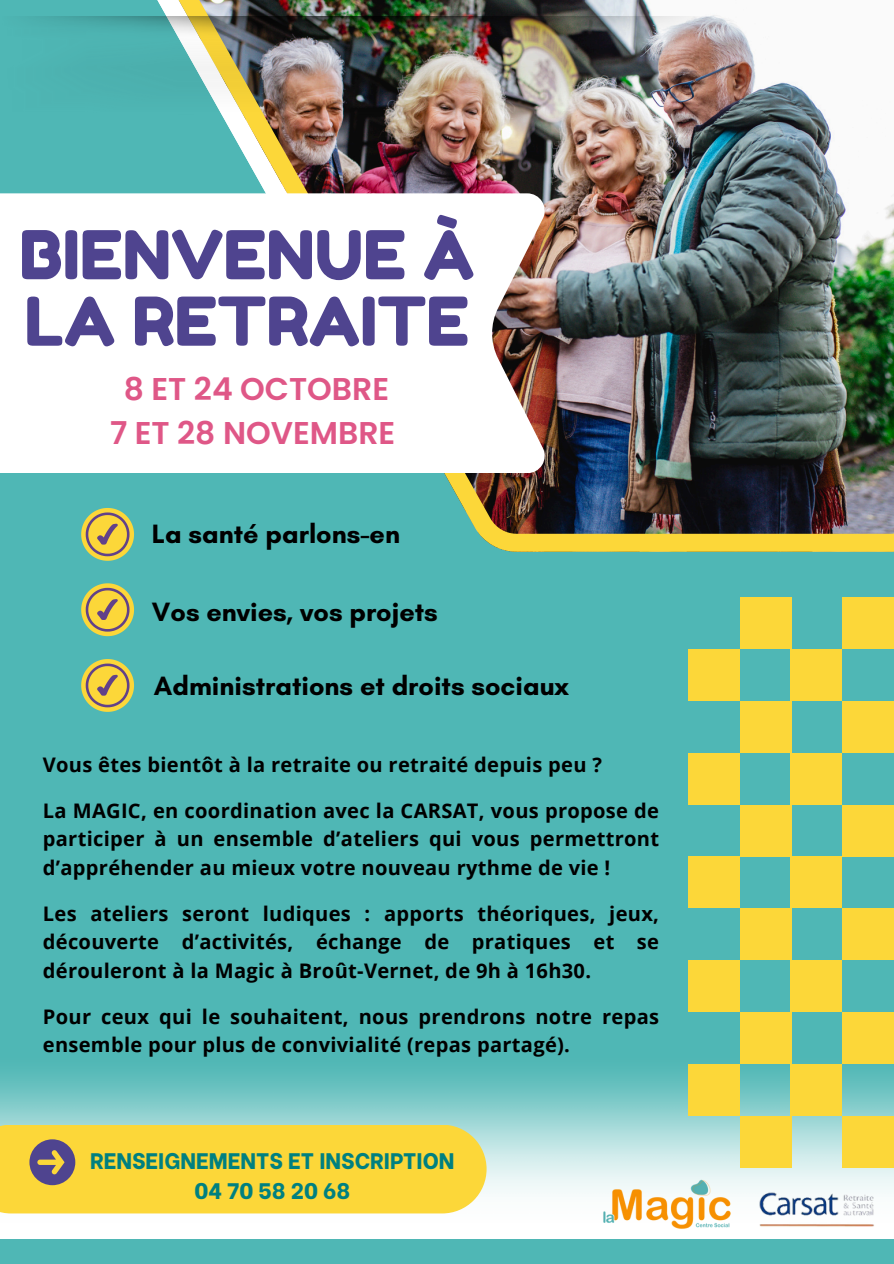
<style>
.page{position:relative;width:894px;height:1264px;background:#fff}
.page>*{position:absolute;margin:0;border:0;box-sizing:border-box;transform-origin:0 0}
.t1{font:67.05px/66.3px "Fredoka One";color:#4f448f}
.t2{font:600 31.5px/43.8px "Poppins";color:#df5787;text-align:center}
.t3{font:700 27px "Glacial Indifference";color:#000}
.t4{font:800 22.35px "Be Vietnam";color:#008080}
.t5{font:700 20.1px/28.3px "Open Sans";letter-spacing:.015em;color:#000;text-align:justify}
</style>
<div class="page">
<div style="left:0;top:0;width:893px;height:1263px;background:#4fb7b5"></div>
<img style="left:157px;top:0;width:736px;height:552px">
<svg style="left:0;top:1040px;width:893px;height:198px"></svg>
<img style="left:38px;top:16px;width:676px;height:98px">
<div style="left:0;top:193px;width:545px;height:280px;background:#fff"></div>
<div style="left:841px;top:596px;width:52px;height:52px;background:#fcd739"></div>
<div style="left:789px;top:648px;width:52px;height:52px;background:#fcd739"></div>
<div style="left:841px;top:700px;width:52px;height:52px;background:#fcd739"></div>
<div style="left:789px;top:752px;width:52px;height:52px;background:#fcd739"></div>
<div style="left:841px;top:804px;width:52px;height:52px;background:#fcd739"></div>
<div style="left:789px;top:856px;width:52px;height:52px;background:#fcd739"></div>
<div style="left:841px;top:908px;width:52px;height:52px;background:#fcd739"></div>
<div style="left:789px;top:960px;width:52px;height:52px;background:#fcd739"></div>
<div style="left:841px;top:1012px;width:52px;height:52px;background:#fcd739"></div>
<div style="left:789px;top:1064px;width:52px;height:52px;background:#fcd739"></div>
<div style="left:841px;top:1116px;width:52px;height:52px;background:#fcd739"></div>
<div style="left:739px;top:596px;width:52px;height:52px;background:#fcd739"></div>
<div style="left:687px;top:648px;width:52px;height:52px;background:#fcd739"></div>
<div style="left:739px;top:700px;width:52px;height:52px;background:#fcd739"></div>
<div style="left:687px;top:752px;width:52px;height:52px;background:#fcd739"></div>
<div style="left:739px;top:804px;width:52px;height:52px;background:#fcd739"></div>
<div style="left:687px;top:856px;width:52px;height:52px;background:#fcd739"></div>
<div style="left:739px;top:908px;width:52px;height:52px;background:#fcd739"></div>
<div style="left:687px;top:960px;width:52px;height:52px;background:#fcd739"></div>
<div style="left:739px;top:1012px;width:52px;height:52px;background:#fcd739"></div>
<div style="left:687px;top:1064px;width:52px;height:52px;background:#fcd739"></div>
<div style="left:739px;top:1116px;width:52px;height:52px;background:#fcd739"></div>
<svg style="left:81px;top:508px;width:53px;height:53px"></svg>
<svg style="left:81px;top:583px;width:53px;height:53px"></svg>
<svg style="left:81px;top:659px;width:53px;height:53px"></svg>
<div style="left:0;top:1124px;width:486px;height:89px;background:#fcd739"></div>
<img style="left:739px;top:1167px;width:154px;height:70px">
<img style="left:592px;top:1146px;width:147px;height:93px">
<p class="t1" style="left:19px;top:221px;width:456px">BIENVENUE À<br>LA RETRAITE</p>
<p class="t2" style="left:110px;top:367px;width:286px">8 ET 24 OCTOBRE<br>7 ET 28 NOVEMBRE</p>
<p class="t3" style="left:152px;top:517px;width:249px">La santé parlons-en</p>
<p class="t3" style="left:152px;top:595px;width:287px">Vos envies, vos projets</p>
<h3 class="t3" style="left:154px;top:669px;width:416px">Administrations et droits sociaux</h3>
<h2 class="t5" style="left:43px;top:750px;width:560px">Vous êtes bientôt à la retraite ou retraité depuis peu ?</h2>
<p class="t5" style="left:43px;top:796px;width:617px">La MAGIC, en coordination avec la CARSAT, vous propose de participer à un ensemble d’ateliers qui vous permettront d’appréhender au mieux votre nouveau rythme de vie !</p>
<p class="t5" style="left:43px;top:898px;width:617px">Les ateliers seront ludiques : apports théoriques, jeux, découverte d’activités, échange de pratiques et se dérouleront à la Magic à Broût-Vernet, de 9h à 16h30.</p>
<h3 class="t5" style="left:43px;top:1001px;width:617px">Pour ceux qui le souhaitent, nous prendrons notre repas ensemble pour plus de convivialité (repas partagé).</h3>
<h3 class="t4" style="left:90px;top:1141px;width:366px">RENSEIGNEMENTS ET INSCRIPTION</h3>
<h1 class="t4" style="left:194px;top:1172px;width:157px">04 70 58 20 68</h1>
</div>
